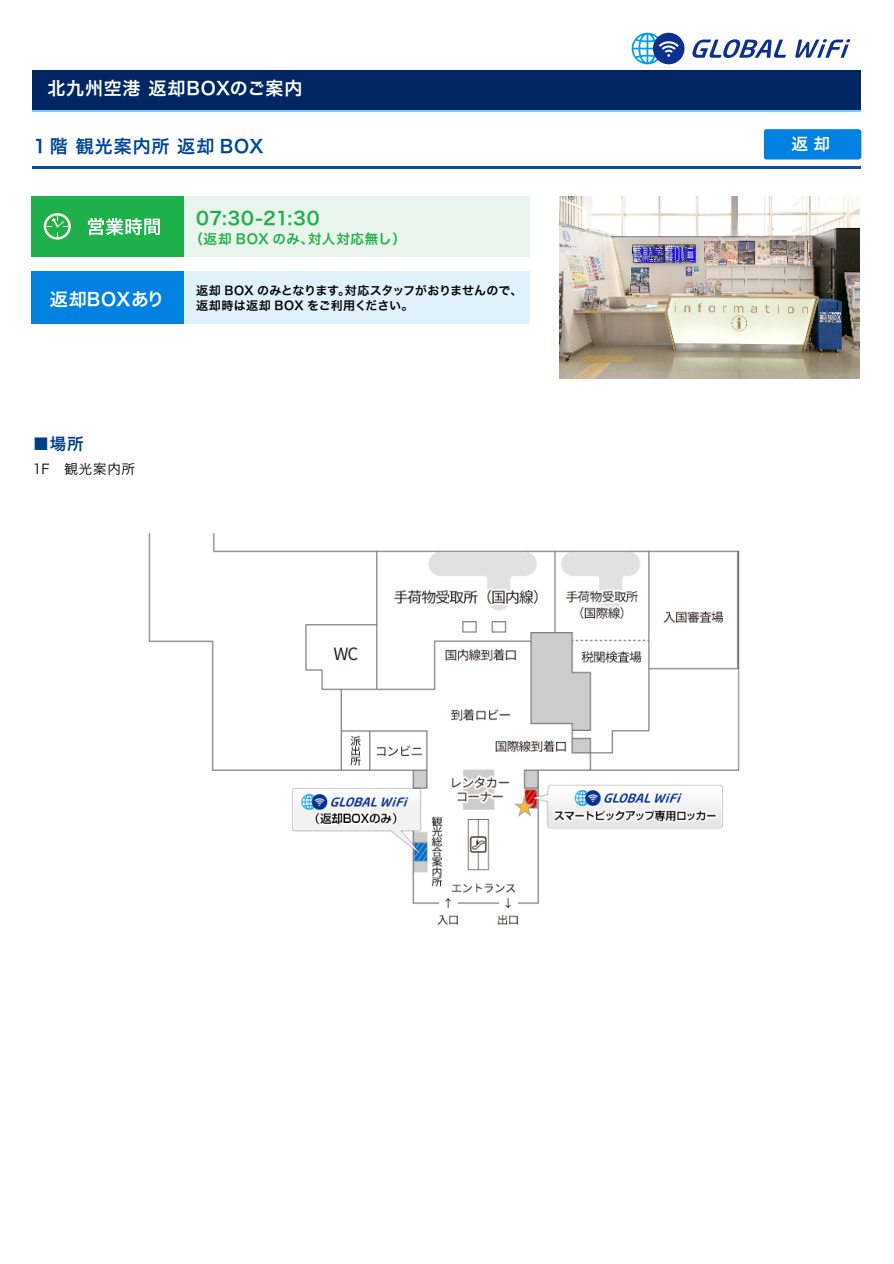
<style>
.page{position:relative;width:894px;height:1264px;background:#fff}
.page>*{position:absolute;margin:0;border:0;box-sizing:border-box;transform-origin:0 0}
.t1{font:18px "Hira Kaku Pro W6";letter-spacing:.035em;color:#fff}
.t2{font:18px "Hira Kaku Pro W6";letter-spacing:.04em;color:#004697}
.t3{font:18px "Hira Kaku Pro W6";letter-spacing:.035em;color:#1eb04a}
.t4{font:18px "Hira Kaku Pro W6";letter-spacing:.01em;color:#fff}
.t5{font:16.5px "Hira Kaku Pro W6";color:#004089}
.t6{font:16.5px "Hira Kaku Pro W6";color:#fff}
.t7{font:13.5px "Hira Kaku Pro W6";letter-spacing:.04em;color:#1eb04a}
.t8{font:13.5px "Hira Kaku Pro W3";letter-spacing:.05em;color:#000}
.t9{font:12px "Hira Kaku Pro W6";color:#000}
.t10{font:12px "Hira Kaku Pro W6";letter-spacing:.02em;color:#000}
</style>
<div class="page">
<div style="left:763px;top:129px;width:98px;height:30px;background:#0181e2"></div>
<hr style="left:32px;top:166px;width:828px;height:2px;background:#0c4ab7">
<hr style="left:32px;top:109px;width:828px;height:3px;background:#6ad2fd">
<div style="left:32px;top:70px;width:828px;height:39px;background:#002664"></div>
<div style="left:31px;top:197px;width:153px;height:60px;background:#1eb04a"></div>
<div style="left:31px;top:272px;width:153px;height:52px;background:#0181e2"></div>
<svg style="left:44px;top:213px;width:27px;height:26px"></svg>
<div style="left:184px;top:197px;width:345px;height:60px;background:#e9f4ed"></div>
<div style="left:184px;top:272px;width:345px;height:52px;background:#e0f1fc"></div>
<svg style="left:88px;top:218px;width:72px;height:17px"></svg>
<svg style="left:692px;top:39px;width:93px;height:19px"></svg>
<svg style="left:795px;top:39px;width:55px;height:19px"></svg>
<div style="left:652px;top:33px;width:32px;height:31px;background:#0b308e;border-radius:50%"></div>
<svg style="left:631px;top:33px;width:47px;height:31px"></svg>
<img style="left:148px;top:533px;width:590px;height:392px">
<img style="left:559px;top:197px;width:300px;height:182px">
<h1 class="t1" style="left:47px;top:72px;width:256px">北九州空港 返却BOXのご案内</h1>
<h1 class="t2" style="left:33px;top:130px;width:231px">1 階 観光案内所 返却 BOX</h1>
<h1 class="t3" style="left:196px;top:201px;width:125px">07:30-21:30</h1>
<p class="t7" style="left:189px;top:226px;width:218px">（返却 BOX のみ、対人対応無し）</p>
<p class="t9" style="left:196px;top:280px;width:327px">返却 BOX のみとなります。対応スタッフがおりませんので、</p>
<h1 class="t4" style="left:50px;top:283px;width:116px">返却BOXあり</h1>
<p class="t10" style="left:196px;top:294px;width:219px">返却時は返却 BOX をご利用ください。</p>
<h2 class="t5" style="left:33px;top:429px;width:52px">■場所</h2>
<p class="t8" style="left:33px;top:457px;width:104px">1F　観光案内所</p>
<h2 class="t6" style="left:791px;top:129px;width:40px">返 却</h2>
</div>
